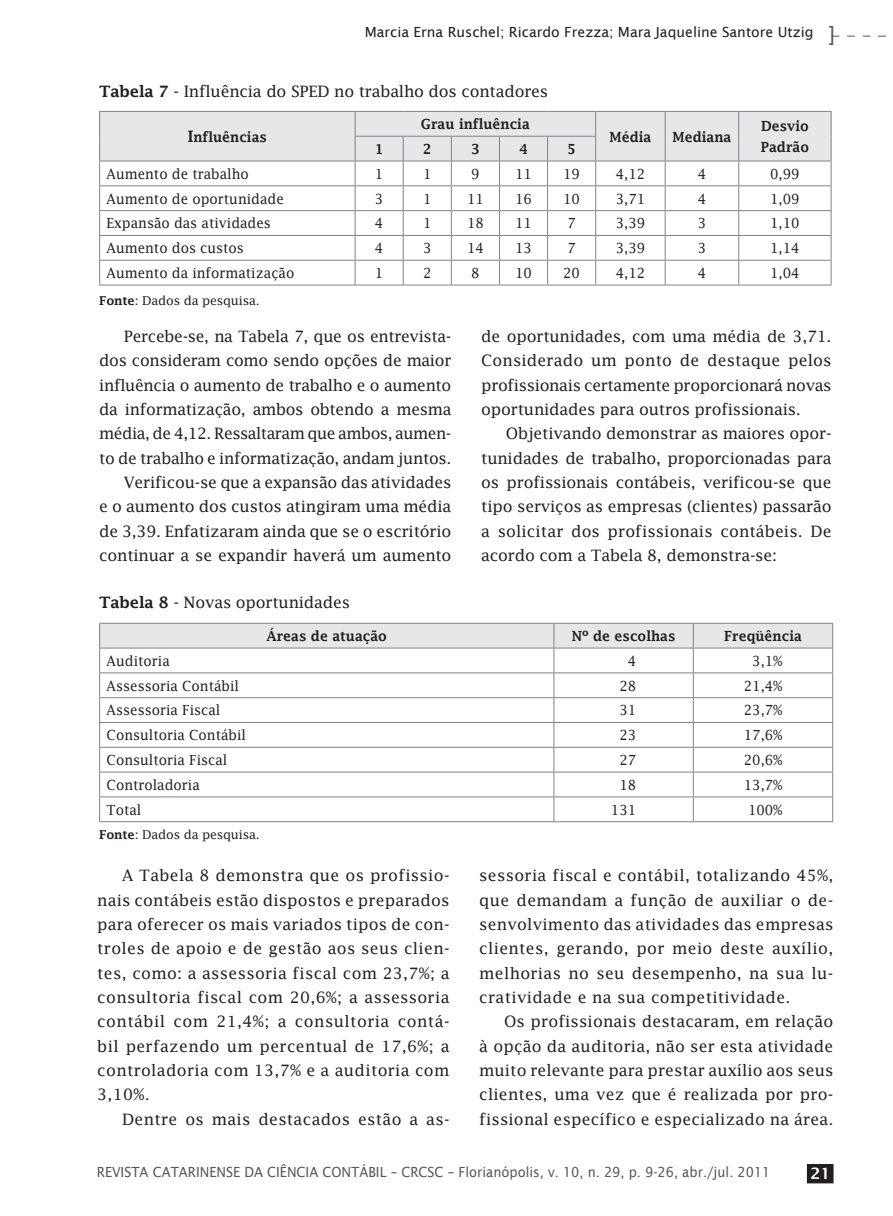
<style>
.page{position:relative;width:893px;height:1216px;background:#fff}
.page>*{position:absolute;margin:0;border:0;box-sizing:border-box;transform-origin:0 0}
.t1{font:21px "Lucida Sans";color:#57585a}
.t2{font:15.75px/24.3px "Lucida Fax";letter-spacing:-.015em;color:#231f20;text-align:justify}
.t3{font:15.75px "Lucida Fax";letter-spacing:.02em;color:#231f20}
.t4{font:600 15.75px "Lucida Sans";color:#fff}
.t5{font:14px "Lucida Fax";color:#231f20;scale:.95 1}
.t6{font:600 14px "Lucida Fax";color:#231f20;scale:.95 1}
.t7{font:14px "Lucida Sans";color:#57585a;scale:.93 1}
.t8{font:14px "Lucida Sans";color:#231f20}
.t9{font:12.25px "Lucida Fax";letter-spacing:-.015em;color:#231f20}
.s1{font-weight:600}
.s2{font-size:15.75px}
</style>
<div class="page">
<svg style="left:832px;top:36px;width:54px;height:1px"></svg>
<div style="left:807px;top:1164px;width:26px;height:18px;background:#231f20"></div>
<div style="left:807px;top:1164px;width:26px;height:19px;border:1px solid #231f20"></div>
<svg style="left:99px;top:111px;width:733px;height:173px"></svg>
<hr style="left:99px;top:284px;width:256px;height:1px;background:#808285">
<hr style="left:355px;top:284px;width:48px;height:1px;background:#808285">
<hr style="left:403px;top:284px;width:48px;height:1px;background:#808285">
<hr style="left:451px;top:284px;width:48px;height:1px;background:#808285">
<hr style="left:499px;top:284px;width:49px;height:1px;background:#808285">
<hr style="left:548px;top:284px;width:48px;height:1px;background:#808285">
<hr style="left:596px;top:284px;width:69px;height:1px;background:#808285">
<hr style="left:665px;top:284px;width:74px;height:1px;background:#808285">
<hr style="left:739px;top:284px;width:93px;height:1px;background:#808285">
<svg style="left:99px;top:623px;width:734px;height:198px"></svg>
<hr style="left:99px;top:821px;width:455px;height:1px;background:#808285">
<hr style="left:554px;top:821px;width:139px;height:1px;background:#808285">
<hr style="left:693px;top:821px;width:140px;height:1px;background:#808285">
<p class="t8" style="left:365px;top:24px;width:450px">Marcia Erna Ruschel; Ricardo Frezza; Mara Jaqueline Santore Utzig</p>
<p class="t2" style="left:99px;top:79px;width:450px"><span class="s1">Tabela 7</span> - Influência do SPED no trabalho dos contadores</p>
<p class="t6" style="left:188px;top:129px;width:85px"><span class="s2">I</span>nfluências</p>
<p class="t6" style="left:421px;top:116px;width:116px">Grau influência</p>
<p class="t6" style="left:761px;top:118px;width:52px">Desvio</p>
<p class="t6" style="left:609px;top:129px;width:46px">Média</p>
<p class="t6" style="left:673px;top:129px;width:63px">Mediana</p>
<p class="t6" style="left:375px;top:141px;width:11px">1</p>
<p class="t6" style="left:423px;top:141px;width:11px">2</p>
<p class="t6" style="left:471px;top:141px;width:11px">3</p>
<p class="t6" style="left:519px;top:141px;width:11px">4</p>
<p class="t6" style="left:567px;top:141px;width:11px">5</p>
<p class="t6" style="left:761px;top:139px;width:52px">Padrão</p>
<h1 class="t1" style="left:828px;top:23px;width:8px">]</h1>
<p class="t5" style="left:107px;top:166px;width:151px">Aumento de trabalho</p>
<p class="t5" style="left:375px;top:166px;width:10px">1</p>
<p class="t5" style="left:423px;top:166px;width:10px">1</p>
<p class="t5" style="left:471px;top:166px;width:10px">9</p>
<p class="t5" style="left:515px;top:166px;width:19px">11</p>
<p class="t5" style="left:563px;top:166px;width:19px">19</p>
<p class="t5" style="left:616px;top:166px;width:32px">4,12</p>
<p class="t5" style="left:698px;top:166px;width:10px">4</p>
<p class="t5" style="left:770px;top:166px;width:32px">0,99</p>
<p class="t5" style="left:107px;top:190px;width:188px">Aumento de oportunidade</p>
<p class="t5" style="left:375px;top:190px;width:10px">3</p>
<p class="t5" style="left:423px;top:190px;width:10px">1</p>
<p class="t5" style="left:467px;top:190px;width:19px">11</p>
<p class="t5" style="left:515px;top:190px;width:19px">16</p>
<p class="t5" style="left:563px;top:190px;width:19px">10</p>
<p class="t5" style="left:616px;top:190px;width:32px">3,71</p>
<p class="t5" style="left:698px;top:190px;width:10px">4</p>
<p class="t5" style="left:770px;top:190px;width:32px">1,09</p>
<p class="t5" style="left:107px;top:215px;width:174px">Expansão das atividades</p>
<p class="t5" style="left:375px;top:215px;width:10px">4</p>
<p class="t5" style="left:423px;top:215px;width:10px">1</p>
<p class="t5" style="left:467px;top:215px;width:19px">18</p>
<p class="t5" style="left:515px;top:215px;width:19px">11</p>
<p class="t5" style="left:567px;top:215px;width:10px">7</p>
<p class="t5" style="left:616px;top:215px;width:32px">3,39</p>
<p class="t5" style="left:698px;top:215px;width:10px">3</p>
<p class="t5" style="left:770px;top:215px;width:32px">1,10</p>
<p class="t5" style="left:107px;top:240px;width:146px">Aumento dos custos</p>
<p class="t5" style="left:375px;top:240px;width:10px">4</p>
<p class="t5" style="left:423px;top:240px;width:10px">3</p>
<p class="t5" style="left:467px;top:240px;width:19px">14</p>
<p class="t5" style="left:515px;top:240px;width:19px">13</p>
<p class="t5" style="left:567px;top:240px;width:10px">7</p>
<p class="t5" style="left:616px;top:240px;width:32px">3,39</p>
<p class="t5" style="left:698px;top:240px;width:10px">3</p>
<p class="t5" style="left:770px;top:240px;width:32px">1,14</p>
<p class="t5" style="left:107px;top:265px;width:199px">Aumento da informatização</p>
<p class="t5" style="left:375px;top:265px;width:10px">1</p>
<p class="t5" style="left:423px;top:265px;width:10px">2</p>
<p class="t5" style="left:471px;top:265px;width:10px">8</p>
<p class="t5" style="left:515px;top:265px;width:19px">10</p>
<p class="t5" style="left:563px;top:265px;width:19px">20</p>
<p class="t5" style="left:616px;top:265px;width:32px">4,12</p>
<p class="t5" style="left:698px;top:265px;width:10px">4</p>
<p class="t5" style="left:770px;top:265px;width:32px">1,04</p>
<p class="t9" style="left:99px;top:293px;width:162px"><span class="s1">Fonte</span>: Dados da pesquisa.</p>
<p class="t2" style="left:99px;top:324px;width:354px;text-align:right">Percebe-se, na Tabela 7, que os entrevista&shy;dos consideram como sendo opções de maior influência o aumento de trabalho e o aumento da informatização, ambos obtendo a mesma média, de 4,12. Ressaltaram que ambos, aumen&shy;to de trabalho e informatização, andam juntos.<br>Verificou-se que a expansão das atividades<br>e o aumento dos custos atingiram uma média de 3,39. Enfatizaram ainda que se o escritório continuar a se expandir haverá um aumento</p>
<p class="t2" style="left:481px;top:324px;width:352px">de oportunidades, com uma média de 3,71.<br>Considerado um ponto de destaque pelos profissionais certamente proporcionará novas oportunidades para outros profissionais.</p>
<p class="t2" style="left:481px;top:421px;width:352px;text-indent:25px">Objetivando demonstrar as maiores opor&shy;tunidades de trabalho, proporcionadas para os profissionais contábeis, verificou-se que tipo serviços as empresas (clientes) passarão a solicitar dos profissionais contábeis. De acordo com a Tabela 8, demonstra-se:</p>
<p class="t2" style="left:99px;top:590px;width:252px"><span class="s1">Tabela 8</span> - Novas oportunidades</p>
<p class="t6" style="left:267px;top:628px;width:128px">Áreas de atuação</p>
<p class="t6" style="left:572px;top:628px;width:111px">Nº de escolhas</p>
<p class="t6" style="left:724px;top:628px;width:83px">Freqüência</p>
<p class="t5" style="left:107px;top:652px;width:68px">Auditoria</p>
<p class="t5" style="left:628px;top:652px;width:10px">4</p>
<p class="t5" style="left:752px;top:652px;width:33px">3,1%</p>
<p class="t5" style="left:107px;top:677px;width:141px">Assessoria Contábil</p>
<p class="t5" style="left:619px;top:677px;width:19px">28</p>
<p class="t5" style="left:744px;top:677px;width:42px">21,4%</p>
<p class="t5" style="left:107px;top:702px;width:121px">Assessoria Fiscal</p>
<p class="t5" style="left:619px;top:702px;width:19px">31</p>
<p class="t5" style="left:744px;top:702px;width:42px">23,7%</p>
<p class="t5" style="left:107px;top:727px;width:148px">Consultoria Contábil</p>
<p class="t5" style="left:619px;top:727px;width:19px">23</p>
<p class="t5" style="left:744px;top:727px;width:42px">17,6%</p>
<p class="t5" style="left:107px;top:752px;width:129px">Consultoria Fiscal</p>
<p class="t5" style="left:619px;top:752px;width:19px">27</p>
<p class="t5" style="left:744px;top:752px;width:42px">20,6%</p>
<p class="t5" style="left:107px;top:776px;width:100px">Controladoria</p>
<p class="t5" style="left:619px;top:776px;width:19px">18</p>
<p class="t5" style="left:744px;top:776px;width:42px">13,7%</p>
<p class="t5" style="left:107px;top:801px;width:38px">Total</p>
<p class="t5" style="left:611px;top:801px;width:28px">131</p>
<p class="t5" style="left:748px;top:801px;width:38px">100%</p>
<p class="t9" style="left:99px;top:827px;width:162px"><span class="s1">Fonte</span>: Dados da pesquisa.</p>
<p class="t2" style="left:97px;top:863px;width:354px;text-indent:25px">A Tabela 8 demonstra que os profissio&shy;nais contábeis estão dispostos e preparados para oferecer os mais variados tipos de con&shy;troles de apoio e de gestão aos seus clien&shy;tes, como: a assessoria fiscal com 23,7%; a consultoria fiscal com 20,6%; a assessoria contábil com 21,4%; a consultoria contá&shy;bil perfazendo um percentual de 17,6%; a controladoria com 13,7% e a auditoria com 3,10%.</p>
<p class="t3" style="left:122px;top:1109px;width:329px">Dentre os mais destacados estão a as-</p>
<p class="t2" style="left:479px;top:863px;width:356px">sessoria fiscal e contábil, totalizando 45%, que demandam a função de auxiliar o de&shy;senvolvimento das atividades das empresas clientes, gerando, por meio deste auxílio, melhorias no seu desempenho, na sua lu&shy;cratividade e na sua competitividade.</p>
<p class="t2" style="left:479px;top:1009px;width:356px;text-indent:25px">Os profissionais destacaram, em relação à opção da auditoria, não ser esta atividade muito relevante para prestar auxílio aos seus clientes, uma vez que é realizada por pro&shy;fissional específico e especializado na área.</p>
<p class="t7" style="left:97px;top:1164px;width:726px">Revista Catarin ense da Ci ência Contábi l – CRCSC – Florianópolis, v. 10, n. 29, p. 9-26, abr./jul. 2011</p>
<p class="t4" style="left:810px;top:1163px;width:22px">21</p>
</div>
